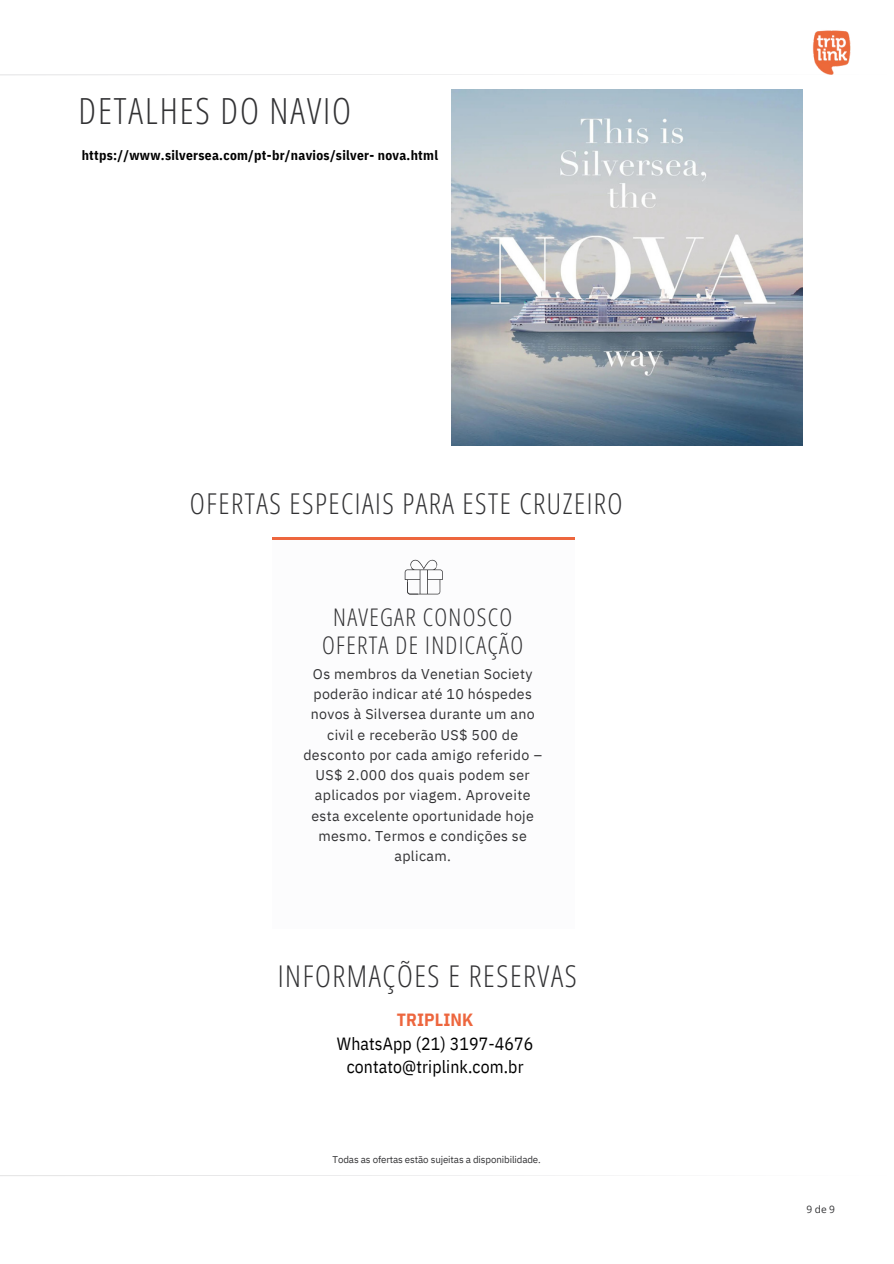
<style>
.page{position:relative;width:894px;height:1264px;background:#fff}
.page>*{position:absolute;margin:0;border:0;box-sizing:border-box;transform-origin:0 0}
.t1{font:300 36px "Open Sans Condensed";letter-spacing:.055em;color:#323234}
.t2{font:300 30px "Open Sans Condensed";letter-spacing:.055em;color:#323234}
.t3{font:300 28.65px "Open Sans Condensed";letter-spacing:.055em;color:#323234}
.t4{font:300 24.3px/28.2px "Open Sans Condensed";letter-spacing:.055em;color:#323234;text-align:center}
.t5{font:17.7px/23.7px "IBM Plex Sans Cond";letter-spacing:.005em;color:#000;text-align:center}
.t6{font:14.25px/20.2px "IBM Plex Sans";letter-spacing:.025em;color:#323234;text-align:center}
.t7{font:700 13.5px "IBM Plex Sans Cond";letter-spacing:.02em;color:#000}
.t8{font:10.2px "Open Sans";color:#323234}
.t9{font:9.75px "IBM Plex Sans";letter-spacing:-.015em;color:#323234}
.s1{font-weight:700;color:#ed663e}
</style>
<div class="page">
<svg style="left:0;top:74px;width:583px;height:1px"></svg>
<svg style="left:0;top:1175px;width:583px;height:1px"></svg>
<img style="left:812px;top:30px;width:39px;height:45px">
<hr style="left:272px;top:537px;width:302px;height:2px;background:#ed663e">
<svg style="left:404px;top:560px;width:38px;height:34px"></svg>
<img style="left:451px;top:89px;width:351px;height:356px">
<h3 class="t1" style="left:78px;top:85px;width:274px">DETALHES DO NAVIO</h3>
<h5 class="t7" style="left:82px;top:146px;width:358px">https://www.silversea.com/pt-br/navios/silver- nova.html</h5>
<h6 class="t3" style="left:190px;top:483px;width:434px">OFERTAS ESPECIAIS PARA ESTE CRUZEIRO</h6>
<h4 class="t4" style="left:322px;top:602px;width:202px">NAVEGAR CONOSCO<br>OFERTA DE INDICAÇÃO</h4>
<h2 class="t6" style="left:303px;top:663px;width:240px">Os membros da Venetian Society poderão indicar até 10 hóspedes novos à Silversea durante um ano civil e receberão US$ 500 de desconto por cada amigo referido –<br>US$ 2.000 dos quais podem ser aplicados por viagem. Aproveite esta excelente oportunidade hoje mesmo. Termos e condições se aplicam.</h2>
<p class="t2" style="left:278px;top:954px;width:300px">INFORMAÇÕES E RESERVAS</p>
<h2 class="t5" style="left:337px;top:1007px;width:198px"><span class="s1">TRIPLINK<br></span>WhatsApp (21) 3197-4676 contato@triplink.com.br</h2>
<p class="t9" style="left:332px;top:1152px;width:210px">Todas as ofertas estão sujeitas a disponibilidade.</p>
<h1 class="t8" style="left:806px;top:1202px;width:30px">9 de 9</h1>
</div>
